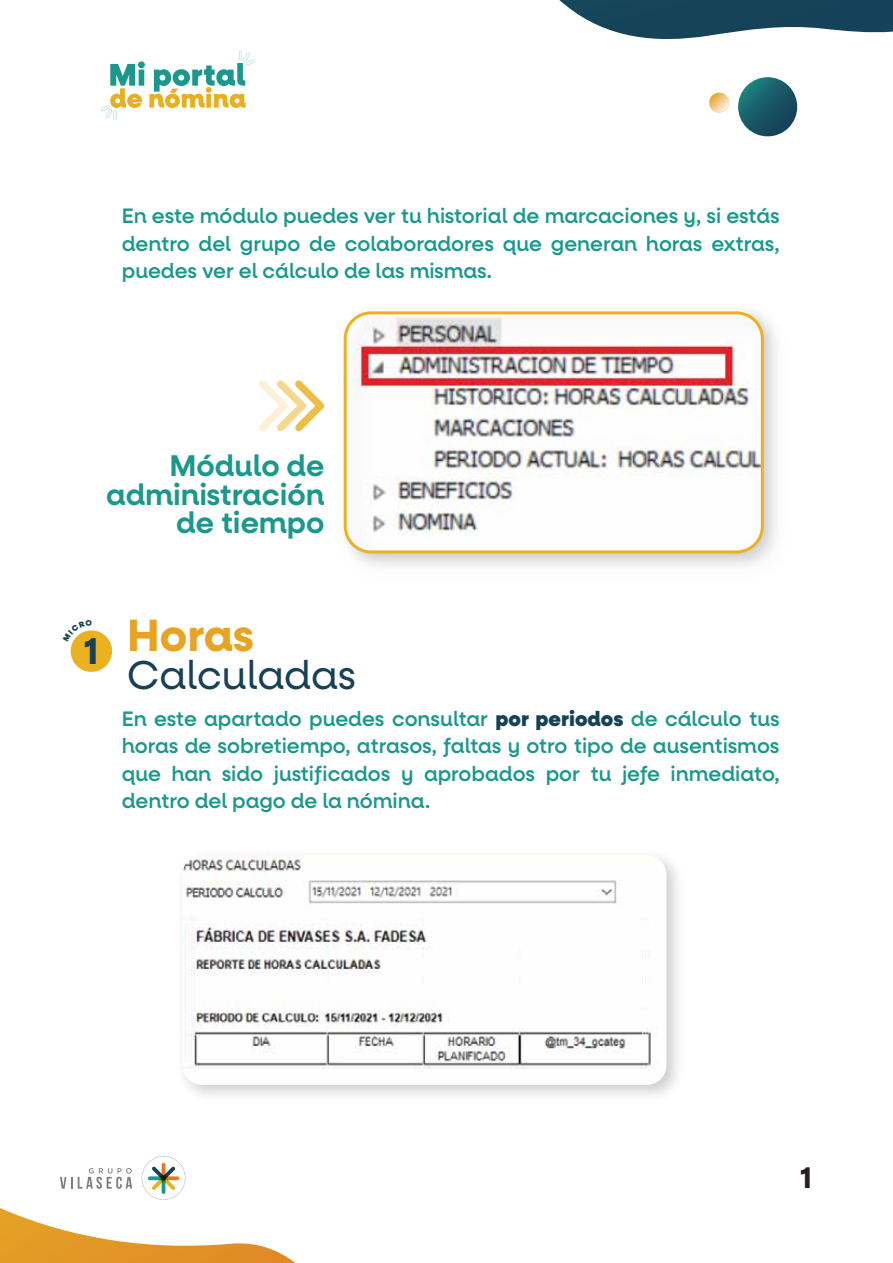
<style>
.page{position:relative;width:893px;height:1263px;background:#fff}
.page>*{position:absolute;margin:0;border:0;box-sizing:border-box;transform-origin:0 0}
.t1{font:700 45.45px "Neulis Alt";color:#e8a323}
.t2{font:40.5px "Neulis Alt";letter-spacing:.005em;color:#174155}
.t3{font:600 30px/28.7px "Neulis Alt";color:#19988b;text-align:right}
.t4{font:700 30px "Neulis Alt";color:#231f20}
.t5{font:500 21px/27.2px "Neulis Alt";color:#19988b;text-align:justify}
.s1{font-weight:900;color:#174155}
</style>
<div class="page">
<svg style="left:140px;top:1154px;width:47px;height:48px"></svg>
<svg style="left:142px;top:1156px;width:43px;height:44px"></svg>
<svg style="left:60px;top:1168px;width:72px;height:21px"></svg>
<svg style="left:709px;top:77px;width:89px;height:60px"></svg>
<svg style="left:0;top:1208px;width:295px;height:55px"></svg>
<svg style="left:559px;top:0;width:334px;height:39px"></svg>
<svg style="left:259px;top:380px;width:65px;height:51px"></svg>
<div style="left:71px;top:630px;width:41px;height:42px;background:#eab120;border-radius:50%"></div>
<img style="left:189px;top:861px;width:489px;height:235px">
<img style="left:182px;top:855px;width:484px;height:230px">
<img style="left:343px;top:310px;width:434px;height:256px">
<div style="left:344px;top:311px;width:420px;height:242px;border:3px solid #ebb120;border-radius:26px"></div>
<svg style="left:101px;top:51px;width:154px;height:69px"></svg>
<svg style="left:73px;top:630px;width:19px;height:11px"></svg>
<p class="t5" style="left:122px;top:203px;width:659px">En este módulo puedes ver tu historial de marcaciones y, si estás dentro del grupo de colaboradores que generan horas extras, puedes ver el cálculo de las mismas.</p>
<h3 class="t3" style="left:106px;top:452px;width:220px">Módulo de administración de tiempo</h3>
<h1 class="t1" style="left:84px;top:608px;width:172px"><sub>1</sub> Horas</h1>
<h2 class="t2" style="left:127px;top:652px;width:230px">Calculadas</h2>
<p class="t5" style="left:122px;top:706px;width:659px">En este apartado puedes consultar <span class="s1">por periodos</span> de cálculo tus horas de sobretiempo, atrasos, faltas y otro tipo de ausentismos que han sido justificados y aprobados por tu jefe inmediato, dentro del pago de la nómina.</p>
<h3 class="t4" style="left:800px;top:1159px;width:13px">1</h3>
</div>
